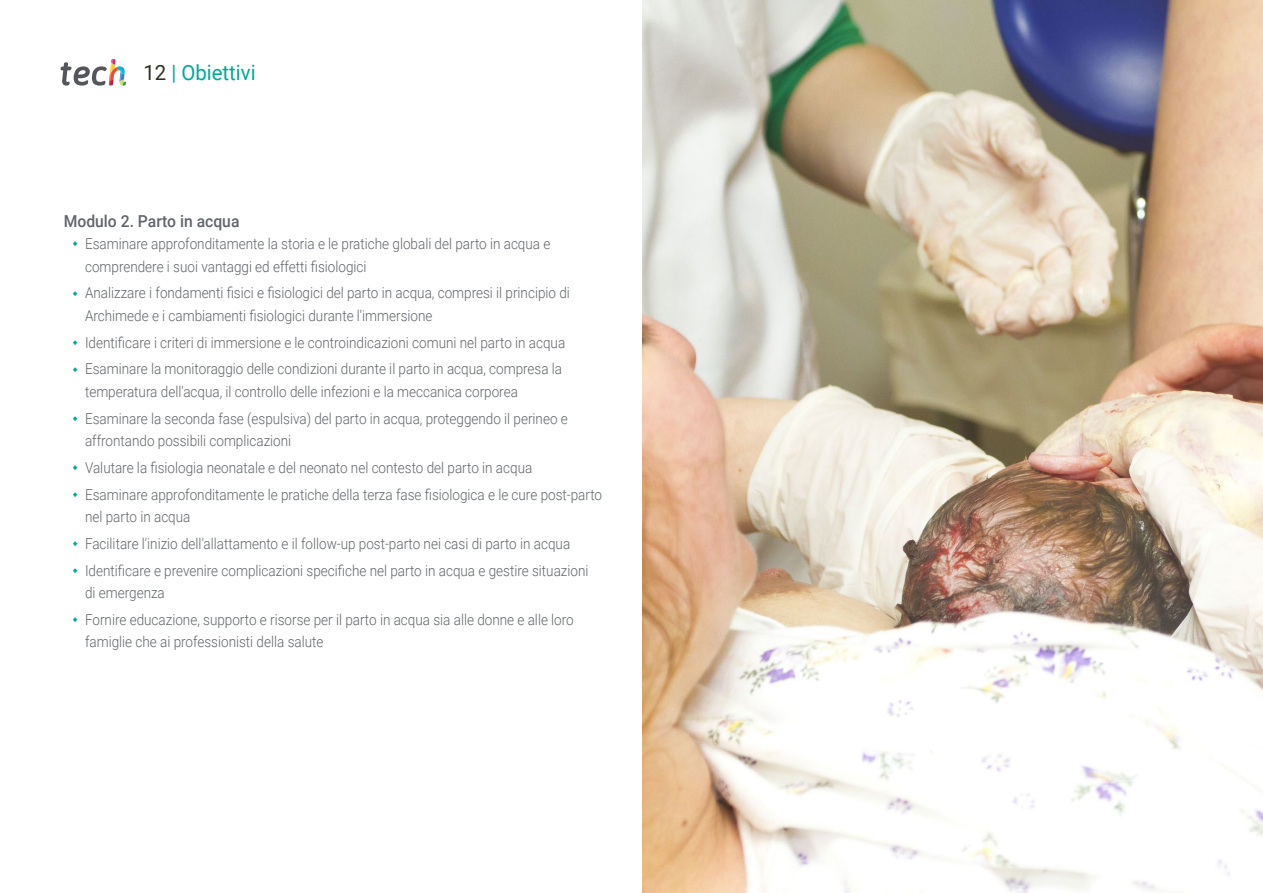
<style>
.page{position:relative;width:1263px;height:893px;background:#fff}
.page>*{position:absolute;margin:0;border:0;box-sizing:border-box;transform-origin:0 0}
.t1{font:21px "Roboto";color:#00a996}
.t2{font:500 16.5px "Roboto";color:#61646a;scale:.95 1}
.t3{font:300 15px/26.7px "Roboto";color:#61646a;scale:.9 1}
.s1{color:#312e20}
</style>
<div class="page">
<img style="left:642px;top:0;width:621px;height:893px">
<svg style="left:61px;top:59px;width:65px;height:27px"></svg>
<h1 class="t1" style="left:144px;top:57px;width:114px"><span class="s1">12</span> | Obiettivi</h1>
<p class="t2" style="left:64px;top:209px;width:186px">Modulo 2. Parto in acqua</p>
<p class="t3" style="left:85px;top:232px;width:519px;line-height:22.5px">Esaminare approfonditamente la storia e le pratiche globali del parto in acqua e comprendere i suoi vantaggi ed effetti fisiologici</p>
<p class="t3" style="left:85px;top:281px;width:540px;line-height:22.5px">Analizzare i fondamenti fisici e fisiologici del parto in acqua, compresi il principio di<br>Archimede e i cambiamenti fisiologici durante l'immersione</p>
<p class="t3" style="left:85px;top:328px;width:535px">Identificare i criteri di immersione e le controindicazioni comuni nel parto in acqua<br>Esaminare la monitoraggio delle condizioni durante il parto in acqua, compresa la</p>
<p class="t3" style="left:85px;top:378px;width:538px">temperatura dell'acqua, il controllo delle infezioni e la meccanica corporea<br>Esaminare la seconda fase (espulsiva) del parto in acqua, proteggendo il perineo e</p>
<p class="t3" style="left:85px;top:427px;width:576px">affrontando possibili complicazioni<br>Valutare la fisiologia neonatale e del neonato nel contesto del parto in acqua<br>Esaminare approfonditamente le pratiche della terza fase fisiologica e le cure post-parto</p>
<p class="t3" style="left:85px;top:503px;width:561px">nel parto in acqua<br>Facilitare l'inizio dell'allattamento e il follow-up post-parto nei casi di parto in acqua<br>Identificare e prevenire complicazioni specifiche nel parto in acqua e gestire situazioni</p>
<p class="t3" style="left:85px;top:579px;width:545px">di emergenza<br>Fornire educazione, supporto e risorse per il parto in acqua sia alle donne e alle loro</p>
<p class="t3" style="left:85px;top:628px;width:266px">famiglie che ai professionisti della salute</p>
</div>
